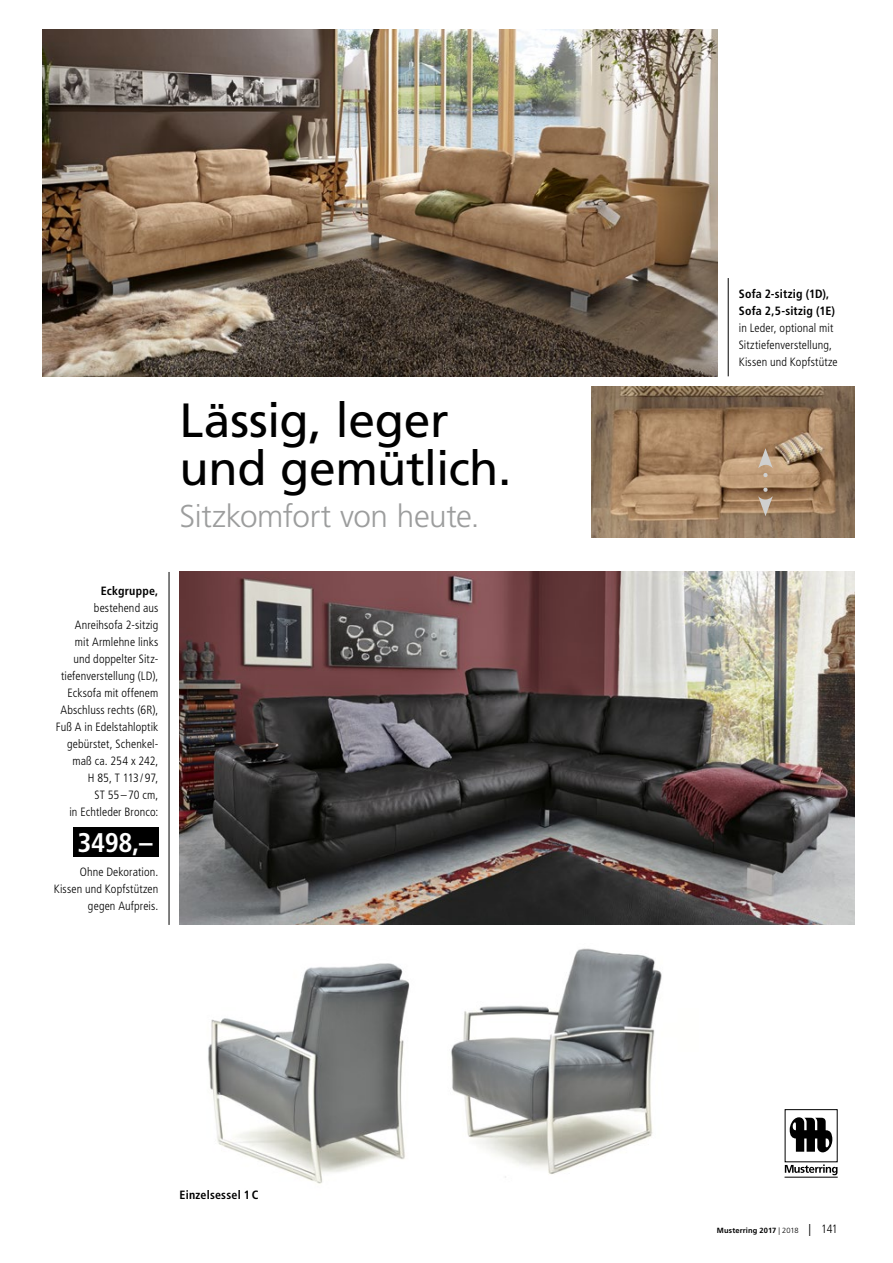
<style>
.page{position:relative;width:893px;height:1263px;background:#fff}
.page>*{position:absolute;margin:0;border:0;box-sizing:border-box;transform-origin:0 0}
.t1{font:48px/48px "Frutiger LT Std";letter-spacing:-.01em;color:#000}
.t2{font:300 31.5px "Frutiger LT Std";letter-spacing:-.015em;color:#9c9d9d}
.t3{font:700 condensed 27px "Frutiger LT Std";color:#fff}
.t4{font:300 condensed 12px/17px "Frutiger LT Std";letter-spacing:.01em;color:#000;text-align:right}
.t5{font:700 condensed 12px/17px "Frutiger LT Std";letter-spacing:.015em;color:#000}
.t6{font:700 7.5px "Frutiger LT Std";letter-spacing:.02em;color:#000}
.s1{font-weight:300}
.s2{font-weight:300;font-size:12px}
.s3{font-weight:300;font-stretch:condensed;font-size:12px}
</style>
<div class="page">
<img style="left:180px;top:572px;width:675px;height:353px">
<img style="left:591px;top:387px;width:264px;height:151px">
<img style="left:208px;top:963px;width:202px;height:221px">
<img style="left:451px;top:948px;width:211px;height:230px">
<img style="left:43px;top:30px;width:675px;height:346px">
<svg style="left:758px;top:448px;width:15px;height:20px"></svg>
<svg style="left:758px;top:475px;width:15px;height:41px"></svg>
<svg style="left:784px;top:1109px;width:54px;height:68px"></svg>
<hr style="left:169px;top:572px;width:1px;height:353px;background:#000">
<hr style="left:728px;top:278px;width:1px;height:98px;background:#000">
<div style="left:73px;top:827px;width:85px;height:30px;background:#000"></div>
<h1 class="t1" style="left:180px;top:397px;width:333px">Lässig, leger und gemütlich.</h1>
<h2 class="t2" style="left:180px;top:499px;width:301px">Sitzkomfort von heute.</h2>
<p class="t5" style="left:101px;top:583px;width:59px">Eckgruppe,</p>
<p class="t4" style="left:56px;top:600px;width:104px">bestehend aus<br>Anreihsofa 2-sitzig<br>mit Armlehne links und doppelter Sitz&shy;tiefenverstellung (LD),<br>Ecksofa mit offenem<br>Abschluss rechts (6R),<br>Fuß A in Edelstahloptik gebürstet, Schenkel&shy;maß ca. 254 x 242,<br>H 85, T 113 / 97,<br>ST 55–70 cm,<br>in Echtleder Bronco:</p>
<h3 class="t3" style="left:78px;top:826px;width:77px">3498,–</h3>
<p class="t4" style="left:54px;top:864px;width:106px">Ohne Dekoration.<br>Kissen und Kopfstützen gegen Aufpreis.</p>
<p class="t5" style="left:180px;top:1186px;width:80px">Einzelsessel 1C</p>
<p class="t5" style="left:739px;top:285px;width:98px">Sofa 2-sitzig (1D),<br>Sofa 2,5-sitzig (1E)</p>
<p class="t4" style="left:739px;top:319px;width:100px;text-align:left">in Leder, optional mit<br>Sitztiefenverstellung,<br>Kissen und Kopfstütze</p>
<p class="t6" style="left:717px;top:1226px;width:122px">Musterring 2017 <span class="s1">| 2018</span> <span class="s2">|</span> <span class="s3">141</span></p>
</div>
